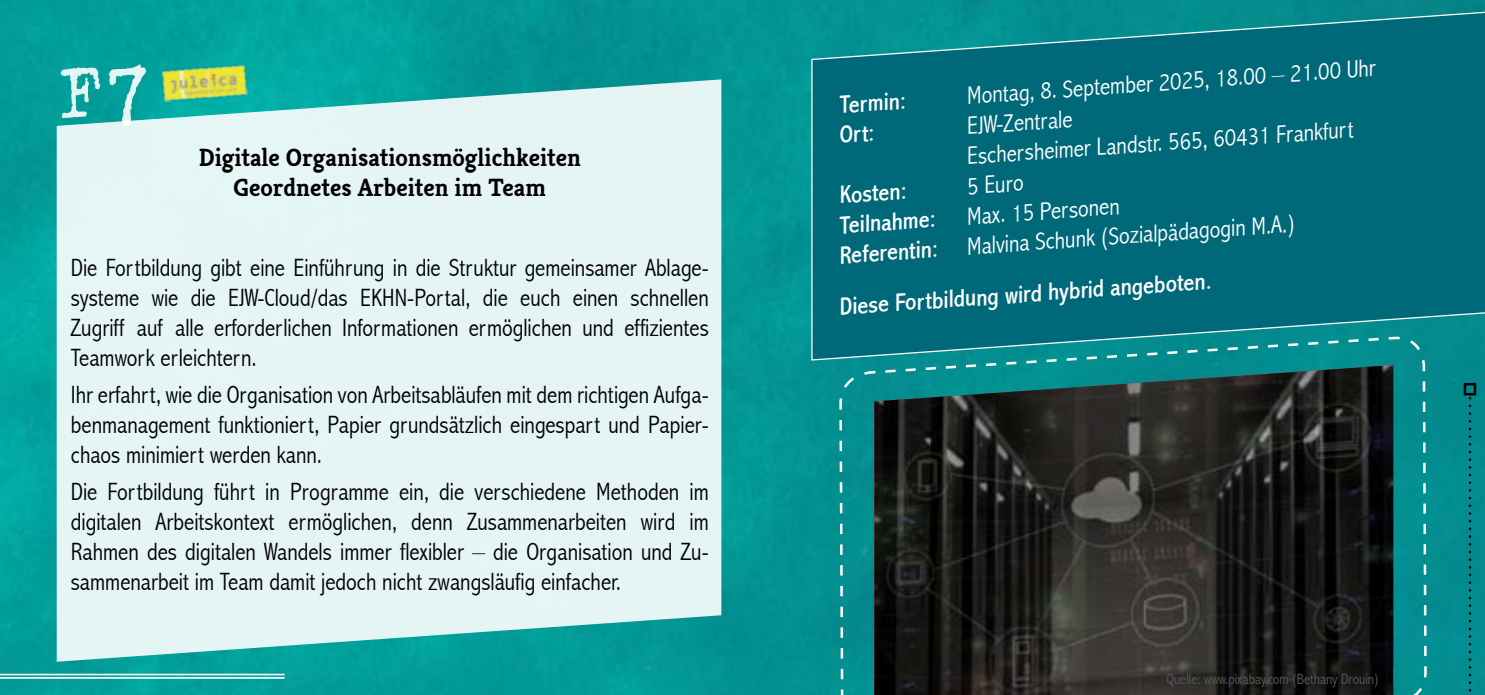
<style>
.page{position:relative;width:1485px;height:695px;background:#fff}
.page>*{position:absolute;margin:0;border:0;box-sizing:border-box;transform-origin:0 0}
.t1{font:300 condensed 25px/30px "Abadi";color:#000;text-align:justify}
.t2{font:300 condensed 25px/30px "Abadi";color:#fff}
.t3{font:condensed 25px "Abadi";color:#fff}
.t4{font:700 25px/30px "Kreon";color:#000;text-align:center}
.t5{font:300 condensed 15px "Abadi";color:#58595b}
.s1{font-weight:400}
</style>
<div class="page">
<img style="left:0;top:0;width:1485px;height:694px">
<div style="left:57px;top:79px;width:664px;height:582px;background:#e5f4f4"></div>
<svg style="left:811px;top:11px;width:674px;height:350px;background:#026d7c"></svg>
<hr style="left:0;top:677px;width:285px;height:1px;background:#fff">
<hr style="left:0;top:673px;width:285px;height:2px;background:#fff">
<svg style="left:1468px;top:395px;width:3px;height:300px"></svg>
<div style="left:1463px;top:383px;width:13px;height:12px;border:2px solid #000"></div>
<img style="left:158px;top:53px;width:93px;height:61px">
<svg style="left:838px;top:334px;width:590px;height:360px;background:#1d3c3b"></svg>
<svg style="left:60px;top:64px;width:86px;height:63px;background:#12a4a0"></svg>
<p class="t4" style="left:199px;top:142px;width:384px">Digitale Organisationsmöglichkeiten<br>Geordnetes Arbeiten im Team</p>
<p class="t1" style="left:71px;top:252px;width:639px">Die Fortbildung gibt eine Einführung in die Struktur gemeinsamer Ablage&shy;systeme wie die EJW-Cloud/das EKHN-Portal, die euch einen schnellen Zugriff auf alle erforderlichen Informationen ermöglichen und effizientes Teamwork erleichtern.</p>
<p class="t1" style="left:71px;top:379px;width:639px">Ihr erfahrt, wie die Organisation von Arbeitsabläufen mit dem richtigen Aufga&shy;benmanagement funktioniert, Papier grundsätzlich eingespart und Papier&shy;chaos minimiert werden kann.</p>
<p class="t1" style="left:71px;top:477px;width:639px">Die Fortbildung führt in Programme ein, die verschiedene Methoden im digitalen Arbeitskontext ermöglichen, denn Zusammenarbeiten wird im Rahmen des digitalen Wandels immer flexibler – die Organisation und Zu&shy;sammenarbeit im Team damit jedoch nicht zwangsläufig einfacher.</p>
<p class="t3" style="left:838px;top:90px;width:68px;rotate:-4deg">Termin:</p>
<p class="t3" style="left:838px;top:120px;width:36px;rotate:-4deg">Ort:</p>
<p class="t2" style="left:965px;top:81px;width:411px;rotate:-4deg">Montag, 8. September 2025, 18.00 – 21.00 Uhr</p>
<p class="t2" style="left:963px;top:111px;width:389px;rotate:-4deg">EJW-Zentrale<br>Eschersheimer Landstr. 565, 60431 Frankfurt</p>
<p class="t3" style="left:838px;top:181px;width:68px;rotate:-4deg">Kosten:</p>
<p class="t2" style="left:965px;top:171px;width:58px;rotate:-4deg">5 Euro</p>
<p class="t3" style="left:838px;top:211px;width:97px;rotate:-4deg">Teilnahme:</p>
<p class="t2" style="left:836px;top:210px;width:458px;text-indent:130px;rotate:-4deg">Max. 15 Personen<br><span class="s1">Referentin:</span> Malvina Schunk (Sozialpädagogin M.A.)</p>
<p class="t3" style="left:838px;top:292px;width:374px;rotate:-4deg">Diese Fortbildung wird hybrid angeboten.</p>
<p class="t5" style="left:1166px;top:670px;width:214px">Quelle: www.pixabay.com (Bethany Drouin)</p>
</div>
